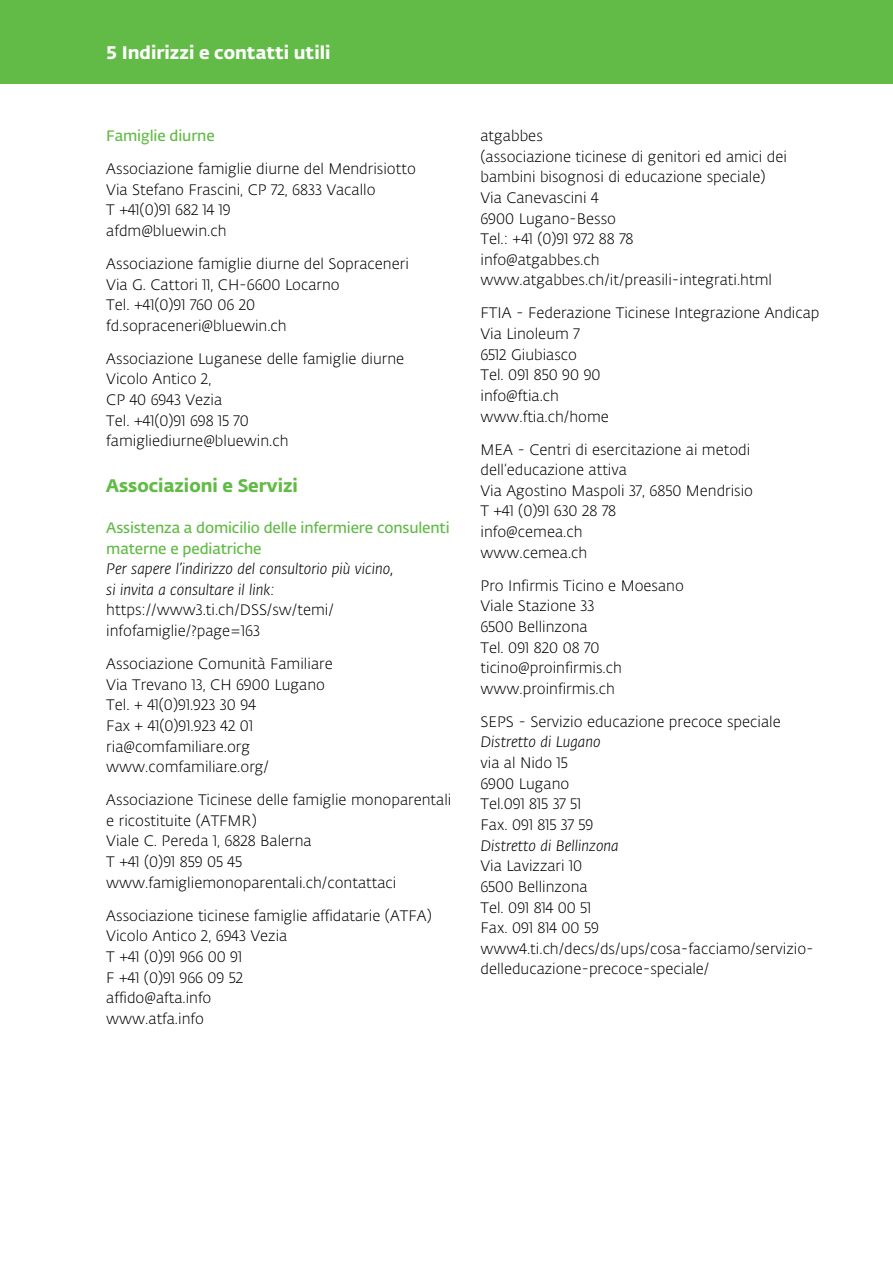
<style>
.page{position:relative;width:893px;height:1263px;background:#fff}
.page>*{position:absolute;margin:0;border:0;box-sizing:border-box;transform-origin:0 0}
.Titolo_neretto{font:700 18px "SUPSI Fedra Sans";color:#fff}
.Titolo_neretto-2{font:700 18px "SUPSI Fedra Sans";color:#62bb46}
.Titolo_neretto-3{font:300 15px/20.7px "SUPSI Fedra Sans";color:#000}
.Titolo_neretto-4{font:italic 300 15px "SUPSI Fedra Sans";color:#000}
.Titolo_neretto-5{font:600 15px/20.7px "SUPSI Fedra Sans";letter-spacing:-.01em;color:#62bb46}
</style>
<div class="page">
<div style="left:0;top:0;width:893px;height:83px;background:#62bb46"></div>
<p class="Titolo_neretto" style="left:106px;top:38px;width:226px">5 Indirizzi e contatti utili</p>
<p class="Titolo_neretto-5" style="left:106px;top:125px;width:110px">Famiglie diurne</p>
<p class="Titolo_neretto-3" style="left:106px;top:158px;width:311px">Associazione famiglie diurne del Mendrisiotto</p>
<p class="Titolo_neretto-3" style="left:106px;top:179px;width:271px">Via Stefano Frascini, CP 72, 6833 Vacallo</p>
<p class="Titolo_neretto-3" style="left:106px;top:199px;width:126px">T +41(0)91 682 14 19</p>
<p class="Titolo_neretto-3" style="left:106px;top:220px;width:122px">afdm@bluewin.ch</p>
<p class="Titolo_neretto-3" style="left:106px;top:253px;width:304px">Associazione famiglie diurne del Sopraceneri</p>
<p class="Titolo_neretto-3" style="left:106px;top:274px;width:235px">Via G. Cattori 11, CH-6600 Locarno</p>
<p class="Titolo_neretto-3" style="left:106px;top:294px;width:150px">Tel. +41(0)91 760 06 20</p>
<p class="Titolo_neretto-3" style="left:106px;top:315px;width:182px">fd.sopraceneri@bluewin.ch</p>
<p class="Titolo_neretto-3" style="left:106px;top:348px;width:299px">Associazione Luganese delle famiglie diurne</p>
<p class="Titolo_neretto-3" style="left:106px;top:369px;width:107px">Vicolo Antico 2,</p>
<p class="Titolo_neretto-3" style="left:106px;top:389px;width:117px">CP 40 6943 Vezia</p>
<p class="Titolo_neretto-3" style="left:106px;top:410px;width:144px">Tel. +41(0)91 698 15 70</p>
<p class="Titolo_neretto-3" style="left:106px;top:430px;width:184px">famigliediurne@bluewin.ch</p>
<p class="Titolo_neretto-2" style="left:106px;top:471px;width:193px">Associazioni e Servizi</p>
<p class="Titolo_neretto-5" style="left:106px;top:517px;width:345px">Assistenza a domicilio delle infermiere consulenti materne e pediatriche</p>
<p class="Titolo_neretto-4" style="left:106px;top:559px;width:289px">Per sapere l’indirizzo del consultorio più vicino,</p>
<p class="Titolo_neretto-4" style="left:106px;top:579px;width:170px">si invita a consultare il link:</p>
<p class="Titolo_neretto-3" style="left:106px;top:600px;width:229px">https://www3.ti.ch/DSS/sw/temi/ infofamiglie/?page=163</p>
<p class="Titolo_neretto-3" style="left:106px;top:653px;width:228px">Associazione Comunità Familiare</p>
<p class="Titolo_neretto-3" style="left:106px;top:674px;width:220px">Via Trevano 13, CH 6900 Lugano</p>
<p class="Titolo_neretto-3" style="left:106px;top:694px;width:151px">Tel. + 41(0)91.923 30 94</p>
<p class="Titolo_neretto-3" style="left:106px;top:715px;width:148px">Fax + 41(0)91.923 42 01</p>
<p class="Titolo_neretto-3" style="left:106px;top:736px;width:145px">ria@comfamiliare.org</p>
<p class="Titolo_neretto-3" style="left:106px;top:756px;width:164px">www.comfamiliare.org/</p>
<p class="Titolo_neretto-3" style="left:106px;top:789px;width:347px">Associazione Ticinese delle famiglie monoparentali e ricostituite (ATFMR)</p>
<p class="Titolo_neretto-3" style="left:106px;top:831px;width:207px">Viale C. Pereda 1, 6828 Balerna</p>
<p class="Titolo_neretto-3" style="left:106px;top:851px;width:137px">T +41 (0)91 859 05 45</p>
<p class="Titolo_neretto-3" style="left:106px;top:872px;width:292px">www.famigliemonoparentali.ch/contattaci</p>
<p class="Titolo_neretto-3" style="left:106px;top:905px;width:327px">Associazione ticinese famiglie affidatarie (ATFA)</p>
<p class="Titolo_neretto-3" style="left:106px;top:925px;width:183px">Vicolo Antico 2, 6943 Vezia</p>
<p class="Titolo_neretto-3" style="left:106px;top:946px;width:137px">T +41 (0)91 966 00 91</p>
<p class="Titolo_neretto-3" style="left:106px;top:967px;width:139px">F +41 (0)91 966 09 52</p>
<p class="Titolo_neretto-3" style="left:106px;top:987px;width:107px">affido@afta.info</p>
<p class="Titolo_neretto-3" style="left:106px;top:1008px;width:99px">www.atfa.info</p>
<p class="Titolo_neretto-3" style="left:480px;top:125px;width:64px">atgabbes</p>
<p class="Titolo_neretto-3" style="left:480px;top:146px;width:308px">(associazione ticinese di genitori ed amici dei bambini bisognosi di educazione speciale)</p>
<p class="Titolo_neretto-3" style="left:480px;top:187px;width:120px">Via Canevascini 4</p>
<p class="Titolo_neretto-3" style="left:480px;top:208px;width:137px">6900 Lugano-Besso</p>
<p class="Titolo_neretto-3" style="left:480px;top:228px;width:154px">Tel.: +41 (0)91 972 88 78</p>
<p class="Titolo_neretto-3" style="left:480px;top:249px;width:120px">info@atgabbes.ch</p>
<p class="Titolo_neretto-3" style="left:480px;top:270px;width:293px">www.atgabbes.ch/it/preasili-integrati.html</p>
<p class="Titolo_neretto-3" style="left:480px;top:303px;width:341px">FTIA - Federazione Ticinese Integrazione Andicap</p>
<p class="Titolo_neretto-3" style="left:480px;top:323px;width:101px">Via Linoleum 7</p>
<p class="Titolo_neretto-3" style="left:480px;top:344px;width:98px">6512 Giubiasco</p>
<p class="Titolo_neretto-3" style="left:480px;top:364px;width:122px">Tel. 091 850 90 90</p>
<p class="Titolo_neretto-3" style="left:480px;top:385px;width:80px">info@ftia.ch</p>
<p class="Titolo_neretto-3" style="left:480px;top:406px;width:130px">www.ftia.ch/home</p>
<p class="Titolo_neretto-3" style="left:480px;top:439px;width:271px">MEA - Centri di esercitazione ai metodi</p>
<p class="Titolo_neretto-3" style="left:480px;top:459px;width:148px">dell’educazione attiva</p>
<p class="Titolo_neretto-3" style="left:480px;top:480px;width:274px">Via Agostino Maspoli 37, 6850 Mendrisio</p>
<p class="Titolo_neretto-3" style="left:480px;top:501px;width:137px">T +41 (0)91 630 28 78</p>
<p class="Titolo_neretto-3" style="left:480px;top:521px;width:104px">info@cemea.ch</p>
<p class="Titolo_neretto-3" style="left:480px;top:542px;width:108px">www.cemea.ch</p>
<p class="Titolo_neretto-3" style="left:480px;top:575px;width:205px">Pro Infirmis Ticino e Moesano</p>
<p class="Titolo_neretto-3" style="left:480px;top:595px;width:115px">Viale Stazione 33</p>
<p class="Titolo_neretto-3" style="left:480px;top:616px;width:109px">6500 Bellinzona</p>
<p class="Titolo_neretto-3" style="left:480px;top:637px;width:120px">Tel. 091 820 08 70</p>
<p class="Titolo_neretto-3" style="left:480px;top:657px;width:143px">ticino@proinfirmis.ch</p>
<p class="Titolo_neretto-3" style="left:480px;top:678px;width:136px">www.proinfirmis.ch</p>
<p class="Titolo_neretto-3" style="left:480px;top:711px;width:302px">SEPS - Servizio educazione precoce speciale</p>
<p class="Titolo_neretto-4" style="left:480px;top:732px;width:122px">Distretto di Lugano</p>
<p class="Titolo_neretto-3" style="left:480px;top:752px;width:89px">via al Nido 15</p>
<p class="Titolo_neretto-3" style="left:480px;top:773px;width:90px">6900 Lugano</p>
<p class="Titolo_neretto-3" style="left:480px;top:793px;width:102px">Tel.091 815 37 51</p>
<p class="Titolo_neretto-3" style="left:480px;top:814px;width:114px">Fax. 091 815 37 59</p>
<p class="Titolo_neretto-4" style="left:480px;top:835px;width:140px">Distretto di Bellinzona</p>
<p class="Titolo_neretto-3" style="left:480px;top:855px;width:103px">Via Lavizzari 10</p>
<p class="Titolo_neretto-3" style="left:480px;top:876px;width:109px">6500 Bellinzona</p>
<p class="Titolo_neretto-3" style="left:480px;top:897px;width:112px">Tel. 091 814 00 51</p>
<p class="Titolo_neretto-3" style="left:480px;top:917px;width:120px">Fax. 091 814 00 59</p>
<p class="Titolo_neretto-3" style="left:480px;top:938px;width:335px">www4.ti.ch/decs/ds/ups/cosa-facciamo/servizio&shy;delleducazione-precoce-speciale/</p>
</div>
